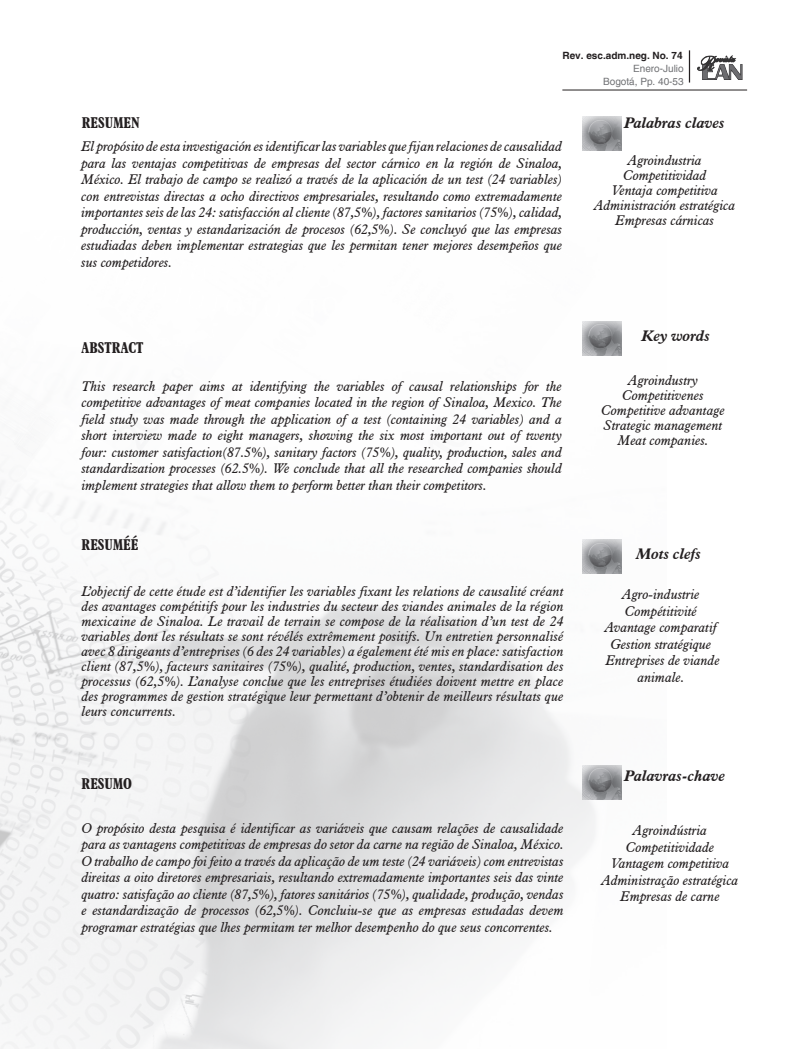
<style>
.page{position:relative;width:801px;height:1049px;background:#fff}
.page>*{position:absolute;margin:0;border:0;box-sizing:border-box;transform-origin:0 0}
.t1{font:italic 700 15px "Aldine 721 BT";color:#231f20}
.t2{font:700 condensed 15px "Aldine 721 BT";color:#231f20}
.t3{font:italic 13.75px/16.5px "Aldine 721 BT";color:#231f20;text-align:center}
.t4{font:10px/12.5px "Helvetica";color:#6f7073;text-align:right}
.t5{font:700 10px "Helvetica";color:#231f20}
</style>
<div class="page">
<img style="left:0;top:321px;width:622px;height:728px">
<hr style="left:689px;top:50px;width:1px;height:33px;background:#231f20">
<hr style="left:562px;top:90px;width:185px;height:1px;background:#231f20">
<img style="left:697px;top:55px;width:46px;height:24px">
<img style="left:583px;top:117px;width:38px;height:34px">
<img style="left:583px;top:321px;width:38px;height:35px">
<img style="left:583px;top:539px;width:38px;height:35px">
<img style="left:583px;top:765px;width:38px;height:34px">
<p class="t2" style="left:82px;top:113px;width:59px">RESUMEN</p>
<p class="t5" style="left:562px;top:49px;width:122px">Rev. esc.adm.neg. No. 74</p>
<p class="t4" style="left:603px;top:63px;width:82px">Enero-Julio<br>Bogotá, Pp. 40-53</p>
<p class="t1" style="left:624px;top:114px;width:102px">Palabras claves</p>
<p class="t3" style="left:81px;top:138px;width:482px;text-align:justify">El propósito de esta investigación es identificar las variables que fijan relaciones de causalidad para las ventajas competitivas de empresas del sector cárnico en la región de Sinaloa, México. El trabajo de campo se realizó a través de la aplicación de un test (24 variables) con entrevistas directas a ocho directivos empresariales, resultando como extremadamente importantes seis de las 24: satisfacción al cliente (87,5%), factores sanitarios (75%), calidad, producción, ventas y estandarización de procesos (62,5%). Se concluyó que las empresas estudiadas deben implementar estrategias que les permitan tener mejores desempeños que sus competidores.</p>
<p class="t2" style="left:82px;top:337px;width:63px">ABSTRACT</p>
<p class="t3" style="left:82px;top:377px;width:482px;text-align:justify">This research paper aims at identifying the variables of causal relationships for the competitive advantages of meat companies located in the region of Sinaloa, Mexico. The field study was made through the application of a test (containing 24 variables) and a short interview made to eight managers, showing the six most important out of twenty four: customer satisfaction(87.5%), sanitary factors (75%), quality, production, sales and standardization processes (62.5%). We conclude that all the researched companies should implement strategies that allow them to perform better than their competitors.</p>
<p class="t2" style="left:82px;top:535px;width:58px">RESUMÉÉ</p>
<p class="t3" style="left:82px;top:584px;width:483px;line-height:15px;text-align:justify">L’objectif de cette étude est d’identifier les variables fixant les relations de causalité créant des avantages compétitifs pour les industries du secteur des viandes animales de la région mexicaine de Sinaloa. Le travail de terrain se compose de la réalisation d’un test de 24 variables dont les résultats se sont révélés extrêmement positifs. Un entretien personnalisé avec 8 dirigeants d’entreprises (6 des 24 variables) a également été mis en place: satisfaction client (87,5%), facteurs sanitaires (75%), qualité, production, ventes, standardisation des processus (62,5%). L’analyse conclue que les entreprises étudiées doivent mettre en place des programmes de gestion stratégique leur permettant d’obtenir de meilleurs résultats que leurs concurrents.</p>
<p class="t2" style="left:81px;top:774px;width:52px">RESUMO</p>
<p class="t3" style="left:82px;top:819px;width:483px;text-align:justify">O propósito desta pesquisa é identificar as variáveis que causam relações de causalidade para as vantagens competitivas de empresas do setor da carne na região de Sinaloa, México.<br>O trabalho de campo foi feito a través da aplicação de um teste (24 variáveis) com entrevistas direitas a oito diretores empresariais, resultando extremadamente importantes seis das vinte quatro: satisfação ao cliente (87,5%), fatores sanitários (75%), qualidade, produção, vendas e estandardização de processos (62,5%). Concluiu-se que as empresas estudadas devem programar estratégias que lhes permitam ter melhor desempenho do que seus concorrentes.</p>
<p class="t3" style="left:594px;top:152px;width:142px;line-height:15px">Agroindustria<br>Competitividad<br>Ventaja competitiva<br>Administración estratégica<br>Empresas cárnicas</p>
<p class="t1" style="left:642px;top:327px;width:70px">Key words</p>
<p class="t3" style="left:601px;top:372px;width:125px;line-height:15px">Agroindustry<br>Competitivenes<br>Competitive advantage<br>Strategic management<br>Meat companies.</p>
<p class="t1" style="left:636px;top:545px;width:66px">Mots clefs</p>
<p class="t3" style="left:605px;top:586px;width:116px">Agro-industrie<br>Compétitivité<br>Avantage comparatif<br>Gestion stratégique<br>Entreprises de viande animale.</p>
<p class="t1" style="left:624px;top:766px;width:102px">Palavras-chave</p>
<p class="t3" style="left:602px;top:822px;width:138px">Agroindústria<br>Competitividade<br>Vantagem competitiva<br>Administração estratégica<br>Empresas de carne</p>
</div>
